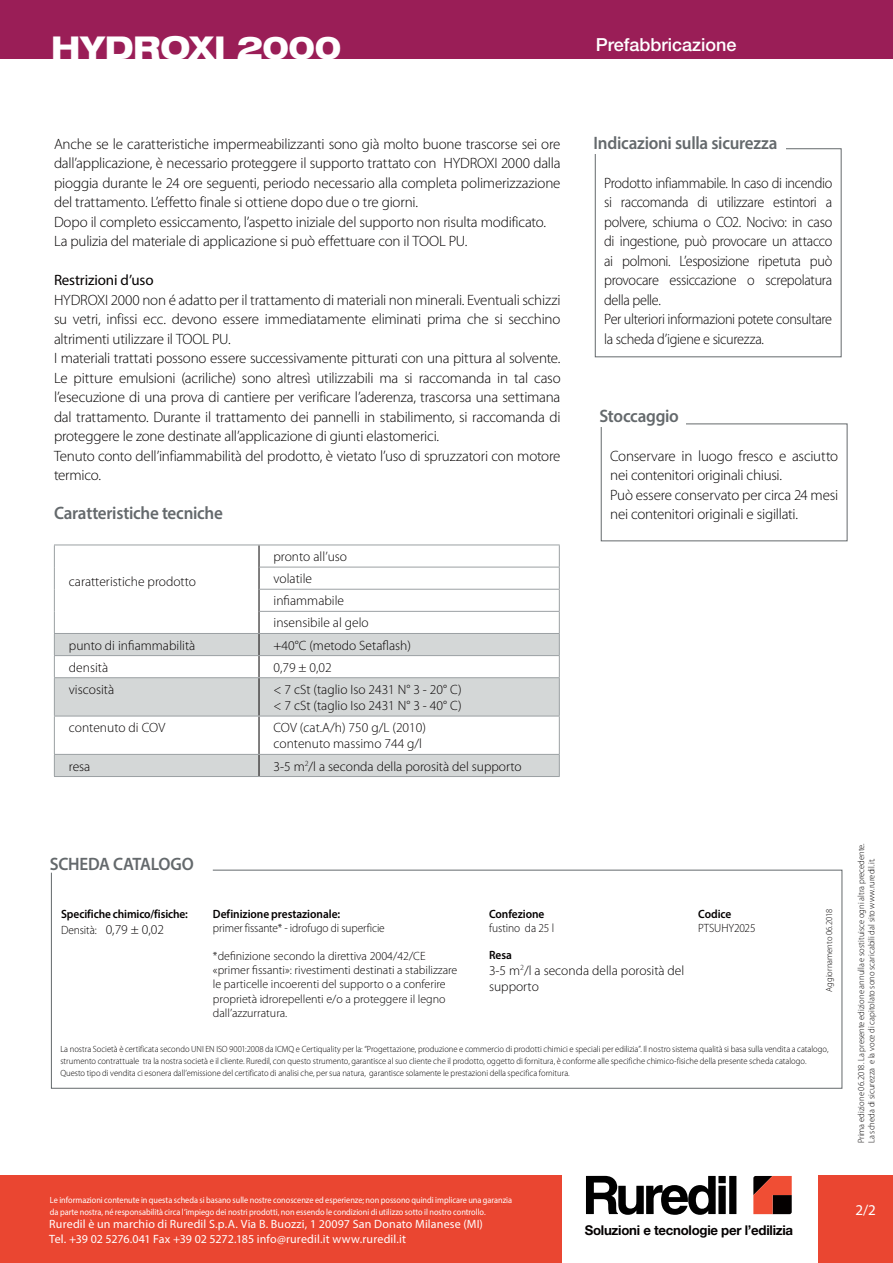
<style>
.page{position:relative;width:893px;height:1263px;background:#fff}
.page>*{position:absolute;margin:0;border:0;box-sizing:border-box;transform-origin:0 0}
.t1{font:800 expanded 31.5px "Helvetica Neue LT Std";letter-spacing:-.015em;color:#fff;scale:.95 1}
.t2{font:600 18px "Myriad Pro";letter-spacing:-.015em;color:#64696c;scale:.95 1}
.t3{font:500 18px "Helvetica Neue LT Std";color:#fff}
.t4{font:300 15px/19.5px "Myriad Pro";letter-spacing:-.015em;color:#040000}
.t5{font:300 15px/19.5px "Myriad Pro";letter-spacing:-.015em;color:#040000;scale:.95 1}
.t6{font:15px "Myriad Pro";letter-spacing:-.005em;color:#040000}
.t7{font:15px "Myriad Pro";color:#fff}
.t8{font:300 13.5px/16.2px "Myriad Pro";color:#040000}
.t9{font:700 13.5px "Helvetica Neue LT Std";letter-spacing:-.02em;color:#040000}
.t10{font:300 12px/14.4px "Myriad Pro";color:#040000}
.t11{font:12px/15px "Myriad Pro";letter-spacing:.01em;color:#fff}
.t12{font:600 12px "Myriad Pro";letter-spacing:-.005em;color:#040000;scale:.95 1}
.t13{font:300 12px "Myriad Pro";color:#040000;scale:.95 1}
.t14{font:300 9px/12px "Myriad Pro";color:#040000;scale:.95 1}
.t15{font:9px/12px "Myriad Pro";letter-spacing:-.005em;color:#fff;scale:.92 1}
.s1{color:#000}
.s2{font-size:12px}
</style>
<div class="page">
<div style="left:0;top:0;width:893px;height:59px;background:#9a1e57"></div>
<div style="left:0;top:1176px;width:561px;height:87px;background:#ea4631"></div>
<div style="left:819px;top:1176px;width:74px;height:87px;background:#ea4631"></div>
<div style="left:718px;top:1176px;width:8px;height:7px;background:#000"></div>
<div style="left:718px;top:1186px;width:8px;height:28px;background:#000"></div>
<div style="left:729px;top:1176px;width:7px;height:38px;background:#000"></div>
<svg style="left:586px;top:1176px;width:130px;height:39px"></svg>
<svg style="left:753px;top:1176px;width:39px;height:38px"></svg>
<svg style="left:51px;top:869px;width:792px;height:220px"></svg>
<div style="left:595px;top:148px;width:246px;height:209px;border:1px solid #64696c"></div>
<div style="left:594px;top:129px;width:192px;height:24px;background:#fff"></div>
<div style="left:601px;top:423px;width:246px;height:118px;border:1px solid #64696c"></div>
<div style="left:600px;top:402px;width:86px;height:24px;background:#fff"></div>
<svg style="left:55px;top:634px;width:504px;height:142px;fill:#d4d7d7"></svg>
<svg style="left:259px;top:546px;width:1px;height:131px"></svg>
<hr style="left:259px;top:678px;width:1px;height:38px;background:#040000">
<hr style="left:259px;top:716px;width:1px;height:38px;background:#040000">
<svg style="left:259px;top:755px;width:1px;height:21px"></svg>
<hr style="left:54px;top:545px;width:205px;height:1px;background:#9ba0a3">
<hr style="left:259px;top:545px;width:301px;height:1px;background:#9ba0a3">
<hr style="left:259px;top:567px;width:301px;height:1px;background:#9ba0a3">
<hr style="left:259px;top:589px;width:301px;height:1px;background:#9ba0a3">
<hr style="left:259px;top:611px;width:301px;height:1px;background:#9ba0a3">
<hr style="left:54px;top:633px;width:205px;height:1px;background:#9ba0a3">
<hr style="left:259px;top:633px;width:301px;height:1px;background:#9ba0a3">
<hr style="left:54px;top:655px;width:205px;height:1px;background:#9ba0a3">
<svg style="left:54px;top:545px;width:1px;height:132px"></svg>
<hr style="left:259px;top:655px;width:301px;height:1px;background:#9ba0a3">
<svg style="left:559px;top:545px;width:1px;height:132px"></svg>
<hr style="left:54px;top:677px;width:205px;height:1px;background:#9ba0a3">
<hr style="left:54px;top:678px;width:1px;height:38px;background:#9ba0a3">
<hr style="left:259px;top:677px;width:301px;height:1px;background:#9ba0a3">
<hr style="left:559px;top:678px;width:1px;height:38px;background:#9ba0a3">
<hr style="left:54px;top:716px;width:205px;height:1px;background:#9ba0a3">
<hr style="left:54px;top:716px;width:1px;height:38px;background:#9ba0a3">
<hr style="left:259px;top:716px;width:301px;height:1px;background:#9ba0a3">
<hr style="left:559px;top:716px;width:1px;height:38px;background:#9ba0a3">
<hr style="left:54px;top:754px;width:205px;height:1px;background:#9ba0a3">
<svg style="left:54px;top:755px;width:1px;height:21px"></svg>
<hr style="left:259px;top:754px;width:301px;height:1px;background:#9ba0a3">
<svg style="left:559px;top:755px;width:1px;height:21px"></svg>
<hr style="left:54px;top:776px;width:506px;height:1px;background:#9ba0a3">
<h1 class="t1" style="left:51px;top:30px;width:307px">HYDROXI 2000</h1>
<p class="t3" style="left:596px;top:34px;width:142px">Prefabbricazione</p>
<p class="t4" style="left:54px;top:135px;width:508px">Anche se le caratteristiche impermeabilizzanti sono già molto buone trascorse sei ore dall’applicazione, è necessario proteggere il supporto trattato con HYDROXI 2000 dalla pioggia durante le 24 ore seguenti, periodo necessario alla completa polimerizzazione del trattamento. L’effetto finale si ottiene dopo due o tre giorni.<br>Dopo il completo essiccamento, l’aspetto iniziale del supporto non risulta modificato.<br>La pulizia del materiale di applicazione si può effettuare con il TOOL PU.</p>
<p class="t6" style="left:54px;top:274px;width:101px">Restrizioni d’uso</p>
<p class="t4" style="left:54px;top:291px;width:508px">HYDROXI 2000 non é adatto per il trattamento di materiali non minerali. Eventuali schizzi su vetri, infissi ecc. devono essere immediatamente eliminati prima che si secchino altrimenti utilizzare il <span class="s1">TOOL PU.<br></span>I materiali trattati possono essere successivamente pitturati con una pittura al solvente.<br>Le pitture emulsioni (acriliche) sono altresì utilizzabili ma si raccomanda in tal caso l’esecuzione di una prova di cantiere per verificare l’aderenza, trascorsa una settimana dal trattamento. Durante il trattamento dei pannelli in stabilimento, si raccomanda di proteggere le zone destinate all’applicazione di giunti elastomerici.<br>Tenuto conto dell’infiammabilità del prodotto, è vietato l’uso di spruzzatori con motore termico.</p>
<p class="t2" style="left:54px;top:506px;width:179px">Caratteristiche tecniche</p>
<p class="t8" style="left:69px;top:575px;width:129px">caratteristiche prodotto</p>
<p class="t8" style="left:273px;top:547px;width:97px;line-height:22.2px">pronto all’uso volatile infiammabile insensibile al gelo</p>
<p class="t8" style="left:69px;top:638px;width:128px">punto di infiammabilità</p>
<p class="t8" style="left:274px;top:638px;width:139px">+40°C (metodo Setaflash)</p>
<p class="t8" style="left:69px;top:660px;width:41px">densità</p>
<p class="t8" style="left:273px;top:660px;width:60px">0,79 ± 0,02</p>
<p class="t8" style="left:69px;top:683px;width:47px">viscosità</p>
<p class="t8" style="left:273px;top:683px;width:190px">&lt; 7 cSt (taglio Iso 2431 N° 3 - 20° C) &lt; 7 cSt (taglio Iso 2431 N° 3 - 40° C)</p>
<p class="t8" style="left:69px;top:721px;width:98px">contenuto di COV</p>
<p class="t8" style="left:273px;top:721px;width:154px">COV (cat.A/h) 750 g/L (2010) contenuto massimo 744 g/l</p>
<p class="t8" style="left:69px;top:759px;width:23px">resa</p>
<p class="t8" style="left:273px;top:759px;width:250px">3-5 m<sup>2</sup>/l a seconda della porosità del supporto</p>
<p class="t2" style="left:594px;top:136px;width:195px">Indicazioni sulla sicurezza</p>
<p class="t5" style="left:604px;top:174px;width:242px">Prodotto infiammabile. In caso di incendio si raccomanda di utilizzare estintori a polvere, schiuma o CO2. Nocivo: in caso di ingestione, può provocare un attacco ai polmoni. L’esposizione ripetuta può provocare essiccazione o screpolatura della pelle.<br>Per ulteriori informazioni potete consultare la scheda d’igiene e sicurezza.</p>
<p class="t2" style="left:600px;top:409px;width:85px">Stoccaggio</p>
<p class="t4" style="left:610px;top:447px;width:230px">Conservare in luogo fresco e asciutto nei contenitori originali chiusi.<br>Può essere conservato per circa 24 mesi nei contenitori originali e sigillati.</p>
<p class="t2" style="left:50px;top:857px;width:153px">SCHEDA CATALOGO</p>
<p class="t12" style="left:213px;top:909px;width:135px">Definizione prestazionale:</p>
<p class="t13" style="left:213px;top:923px;width:182px">primer fissante* - idrofugo di superficie</p>
<p class="t10" style="left:213px;top:949px;width:246px">*definizione secondo la direttiva 2004/42/CE «primer fissanti»: rivestimenti destinati a stabilizzare le particelle incoerenti del supporto o a conferire proprietà idrorepellenti e/o a proteggere il legno dall’azzurratura.</p>
<p class="t14" style="left:60px;top:1044px;width:810px">La nostra Società è certificata secondo UNI EN ISO 9001:2008 da ICMQ e Certiquality per la: “Progettazione, produzione e commercio di prodotti chimici e speciali per edilizia”. Il nostro sistema qualità si basa sulla vendita a catalogo, strumento contrattuale tra la nostra società e il cliente. Ruredil, con questo strumento, garantisce al suo cliente che il prodotto, oggetto di fornitura, è conforme alle specifiche chimico-fisiche della presente scheda catalogo.<br>Questo tipo di vendita ci esonera dall’emissione del certificato di analisi che, per sua natura, garantisce solamente le prestazioni della specifica fornitura.</p>
<p class="t12" style="left:61px;top:909px;width:135px">Specifiche chimico/fisiche:</p>
<p class="t8" style="left:61px;top:923px;width:104px"><span class="s2">Densità:</span> 0,79 ± 0,02</p>
<p class="t12" style="left:489px;top:909px;width:60px">Confezione</p>
<p class="t13" style="left:489px;top:923px;width:70px">fustino da 25 l</p>
<p class="t12" style="left:489px;top:950px;width:26px">Resa</p>
<p class="t8" style="left:489px;top:963px;width:197px">3-5 m<sup>2</sup>/l a seconda della porosità del supporto</p>
<p class="t14" style="left:824px;top:992px;width:88px;rotate:-90deg">Aggiornamento 06.2018</p>
<p class="t12" style="left:698px;top:909px;width:36px">Codice</p>
<p class="t13" style="left:698px;top:923px;width:62px">PTSUHY2025</p>
<p class="t15" style="left:50px;top:1194px;width:504px">Le informazioni contenute in questa scheda si basano sulle nostre conoscenze ed esperienze; non possono quindi implicare una garanzia da parte nostra, né responsabilità circa l’impiego dei nostri prodotti, non essendo le condizioni di utilizzo sotto il nostro controllo.</p>
<p class="t11" style="left:49px;top:1217px;width:435px">Ruredil è un marchio di Ruredil S.p.A. Via B. Buozzi, 1 20097 San Donato Milanese (MI)<br>Tel. +39 02 5276.041 Fax +39 02 5272.185 info@ruredil.it www.ruredil.it</p>
<p class="t9" style="left:585px;top:1225px;width:210px">Soluzioni e tecnologie per l’edilizia</p>
<p class="t14" style="left:857px;top:1143px;width:317px;line-height:10.5px;rotate:-90deg">Prima edizione 06.2018. La presente edizione annulla e sostituisce ogni altra precedente.<br>La scheda di sicurezza e la voce di capitolato sono scaricabili dal sito www.ruredil.it.</p>
<p class="t7" style="left:856px;top:1204px;width:22px">2/2</p>
</div>
